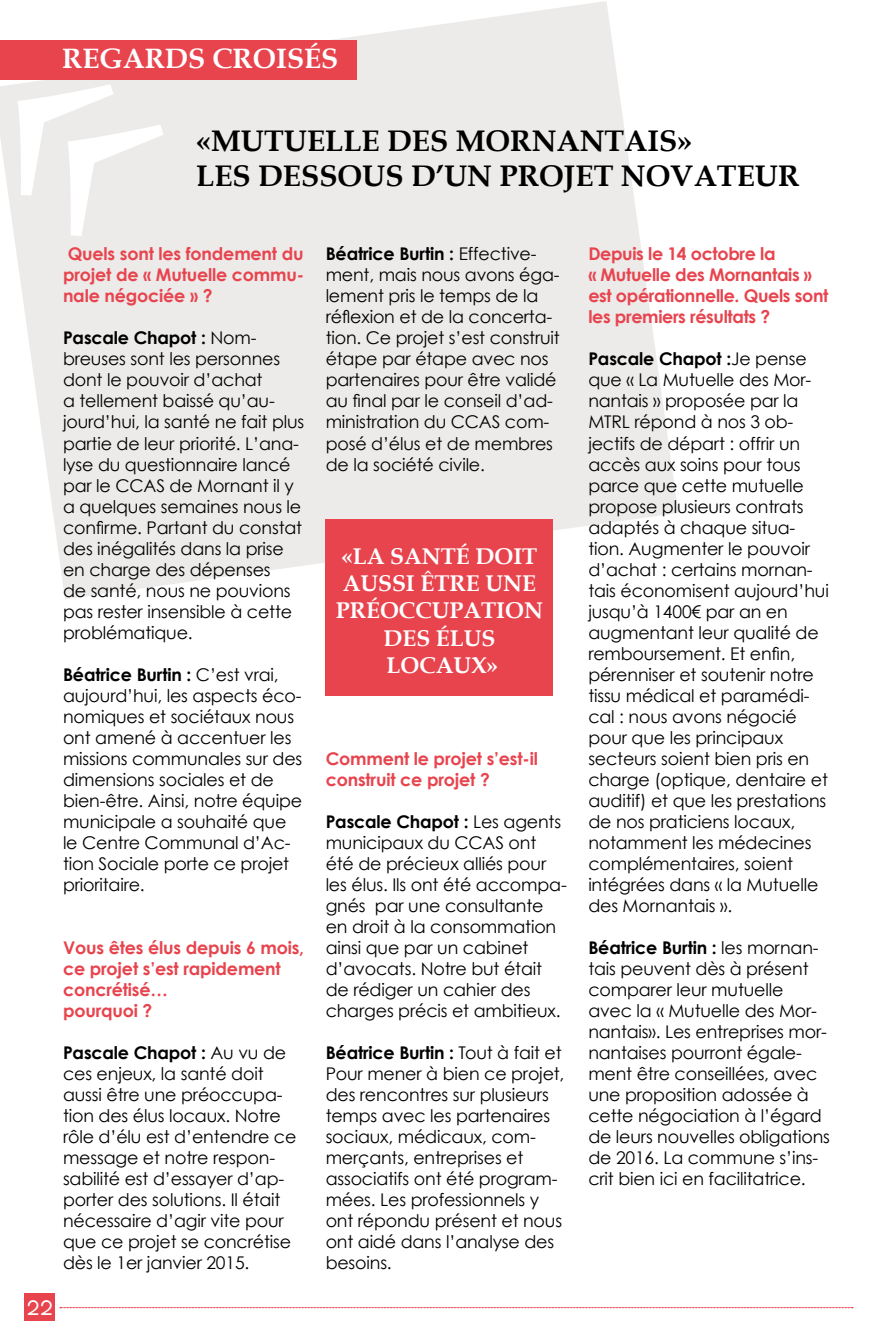
<style>
.page{position:relative;width:893px;height:1340px;background:#fff}
.page>*{position:absolute;margin:0;border:0;box-sizing:border-box;transform-origin:0 0}
.t1{font:700 29.75px/35.7px "Book Antiqua";color:#000}
.t2{font:700 28px "Book Antiqua";color:#fff}
.t3{font:28px "Eurofurenceregular";color:#fff}
.t4{font:700 22.75px/27.3px "Book Antiqua";color:#fff;text-align:center}
.t5{font:17.5px/21px "Century Gothic";letter-spacing:-.01em;color:#000}
.t6{font:700 17.5px/21px "Century Gothic";letter-spacing:-.01em;color:#e7444e}
.s1{font-weight:700}
</style>
<div class="page">
<svg style="left:0;top:1px;width:678px;height:598px;fill:#edebea"></svg>
<div style="left:0;top:41px;width:357px;height:39px;background:#e7444e"></div>
<div style="left:25px;top:1293px;width:30px;height:28px;background:#e7444e"></div>
<svg style="left:60px;top:1307px;width:793px;height:1px"></svg>
<div style="left:326px;top:520px;width:227px;height:176px;background:#e7444e"></div>
<div style="left:0;top:80px;width:167px;height:161px;background:#edebea"></div>
<h2 class="t2" style="left:62px;top:42px;width:278px">REGARDS CROISÉS</h2>
<h1 class="t1" style="left:196px;top:123px;width:605px">«MUTUELLE DES MORNANTAIS»<br>LES DESSOUS D’UN PROJET NOVATEUR</h1>
<p class="t6" style="left:63px;top:243px;width:243px;text-align:justify">Quels sont les fondement du projet de « Mutuelle commu&shy;nale négociée » ?</p>
<p class="t5" style="left:63px;top:327px;width:243px"><span class="s1">Pascale Chapot :</span> Nom&shy;breuses sont les personnes dont le pouvoir d’achat<br>a tellement baissé qu’au&shy;jourd’hui, la santé ne fait plus partie de leur priorité. L’ana&shy;lyse du questionnaire lancé par le CCAS de Mornant il y a quelques semaines nous le confirme. Partant du constat des inégalités dans la prise en charge des dépenses<br>de santé, nous ne pouvions pas rester insensible à cette problématique.</p>
<p class="t5" style="left:63px;top:663px;width:241px"><span class="s1">Béatrice Burtin :</span> C’est vrai, aujourd’hui, les aspects éco&shy;nomiques et sociétaux nous ont amené à accentuer les missions communales sur des dimensions sociales et de bien-être. Ainsi, notre équipe municipale a souhaité que le Centre Communal d’Ac&shy;tion Sociale porte ce projet prioritaire.</p>
<p class="t6" style="left:63px;top:936px;width:243px">Vous êtes élus depuis 6 mois, ce projet s’est rapidement concrétisé…<br>pourquoi ?</p>
<p class="t5" style="left:63px;top:1041px;width:235px"><span class="s1">Pascale Chapot :</span> Au vu de ces enjeux, la santé doit aussi être une préoccupa&shy;tion des élus locaux. Notre rôle d’élu est d’entendre ce message et notre respon&shy;sabilité est d’essayer d’ap&shy;porter des solutions. Il était nécessaire d’agir vite pour que ce projet se concrétise dès le 1er janvier 2015.</p>
<h2 class="t3" style="left:27px;top:1292px;width:28px">1422</h2>
<p class="t5" style="left:326px;top:243px;width:236px"><span class="s1">Béatrice Burtin :</span> Effective&shy;ment, mais nous avons éga&shy;lement pris le temps de la réflexion et de la concerta&shy;tion. Ce projet s’est construit étape par étape avec nos partenaires pour être validé au final par le conseil d’ad&shy;ministration du CCAS com&shy;posé d’élus et de membres de la société civile.</p>
<h3 class="t4" style="left:336px;top:542px;width:209px">«LA SANTÉ DOIT<br>AUSSI ÊTRE UNE<br>PRÉOCCUPATION<br>DES ÉLUS<br>LOCAUX»</h3>
<p class="t6" style="left:326px;top:747px;width:214px">Comment le projet s’est-il construit ce projet ?</p>
<p class="t5" style="left:326px;top:810px;width:243px"><span class="s1">Pascale Chapot :</span> Les agents municipaux du CCAS ont été de précieux alliés pour les élus. Ils ont été accompa&shy;gnés par une consultante en droit à la consommation ainsi que par un cabinet d’avocats. Notre but était de rédiger un cahier des charges précis et ambitieux.</p>
<p class="t5" style="left:326px;top:1041px;width:240px"><span class="s1">Béatrice Burtin :</span> Tout à fait et<br>Pour mener à bien ce projet, des rencontres sur plusieurs temps avec les partenaires sociaux, médicaux, com&shy;merçants, entreprises et associatifs ont été program&shy;mées. Les professionnels y ont répondu présent et nous ont aidé dans l’analyse des besoins.</p>
<p class="t6" style="left:588px;top:243px;width:242px">Depuis le 14 octobre la<br>« Mutuelle des Mornantais » est opérationnelle. Quels sont les premiers résultats ?</p>
<p class="t5" style="left:588px;top:348px;width:242px"><span class="s1">Pascale Chapot :</span>Je pense que « La Mutuelle des Mor&shy;nantais » proposée par la<br>MTRL répond à nos 3 ob&shy;jectifs de départ : offrir un accès aux soins pour tous parce que cette mutuelle propose plusieurs contrats adaptés à chaque situa&shy;tion. Augmenter le pouvoir d’achat : certains mornan&shy;tais économisent aujourd’hui jusqu’à 1400€ par an en augmentant leur qualité de remboursement. Et enfin, pérenniser et soutenir notre tissu médical et paramédi&shy;cal : nous avons négocié pour que les principaux secteurs soient bien pris en charge (optique, dentaire et auditif) et que les prestations de nos praticiens locaux, notamment les médecines complémentaires, soient intégrées dans « la Mutuelle des Mornantais ».</p>
<p class="t5" style="left:588px;top:936px;width:243px"><span class="s1">Béatrice Burtin :</span> les mornan&shy;tais peuvent dès à présent comparer leur mutuelle avec la « Mutuelle des Mor&shy;nantais». Les entreprises mor&shy;nantaises pourront égale&shy;ment être conseillées, avec une proposition adossée à cette négociation à l’égard de leurs nouvelles obligations de 2016. La commune s’ins&shy;crit bien ici en facilitatrice.</p>
</div>
